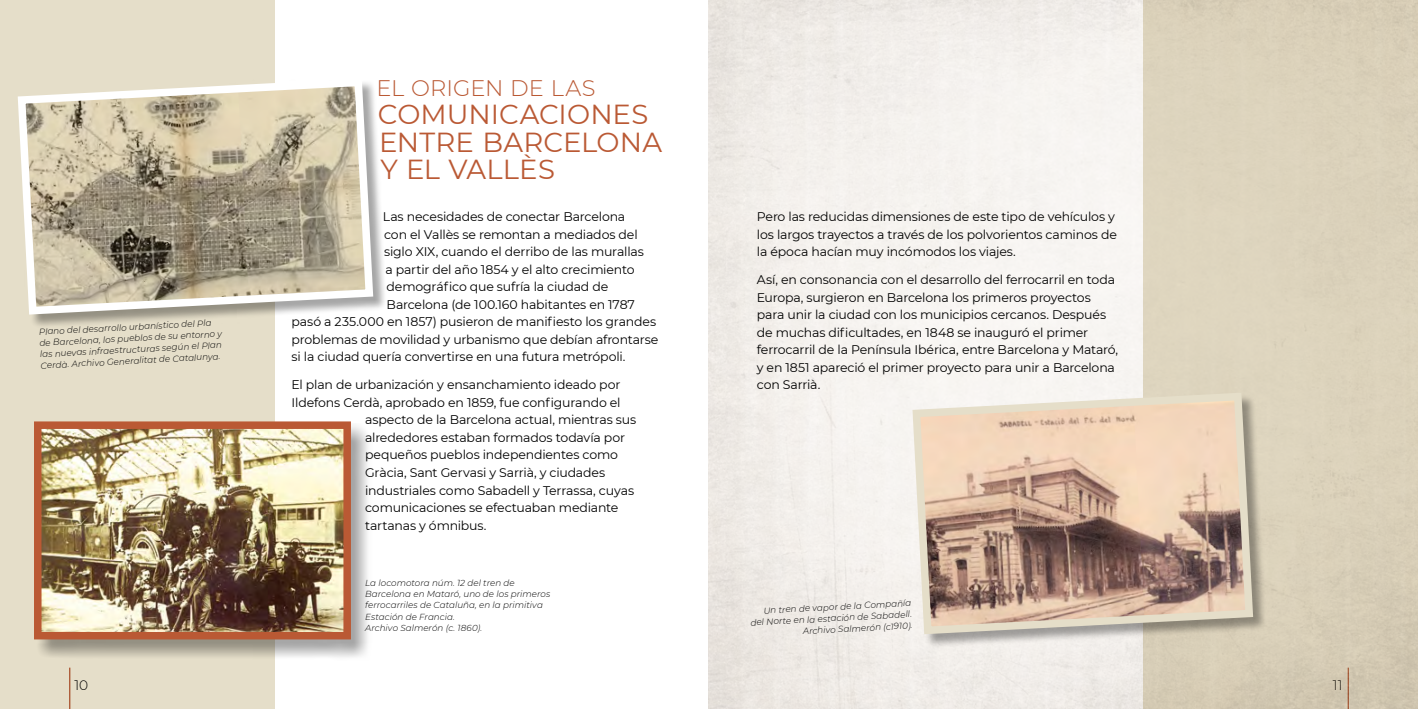
<style>
.page{position:relative;width:1418px;height:709px;background:#fff}
.page>*{position:absolute;margin:0;border:0;box-sizing:border-box;transform-origin:0 0}
.t1{font:27.5px/27.5px "Montserrat";letter-spacing:.005em;color:#ba5934}
.t2{font:300 22.5px "Montserrat";letter-spacing:.005em;color:#ba5934}
.t3{font:300 13.75px "Montserrat";color:#000}
.t4{font:12.5px/17.5px "Montserrat";letter-spacing:-.015em;color:#000}
.t5{font:italic 300 8.75px/11.2px "Montserrat";letter-spacing:.005em;color:#000}
</style>
<div class="page">
<div style="left:0;top:0;width:275px;height:709px;background:#e5dec9"></div>
<div style="left:1143px;top:0;width:274px;height:709px;background:#dcd2bb"></div>
<div style="left:19px;top:79px;width:368px;height:250px;background:#000;opacity:.35"></div>
<svg style="left:17px;top:79px;width:360px;height:239px;background:#bdb49f"></svg>
<div style="left:36px;top:423px;width:336px;height:237px;background:#000;opacity:.35"></div>
<img style="left:43px;top:430px;width:299px;height:200px">
<div style="left:34px;top:421px;width:317px;height:218px;border:8px solid #ba5934"></div>
<div style="left:914px;top:394px;width:353px;height:254px;background:#000;opacity:.35"></div>
<svg style="left:908px;top:389px;width:348px;height:249px;background:#cab19f"></svg>
<p class="t5" style="left:39px;top:326px;width:184px;rotate:-3deg">Plano del desarrollo urbanístico del Pla de Barcelona, los pueblos de su entorno y las nuevas infraestructuras según el Plan Cerdà. Archivo Generalitat de Catalunya.</p>
<h2 class="t2" style="left:376px;top:73px;width:220px">EL ORIGEN DE LAS</h2>
<h1 class="t1" style="left:378px;top:99px;width:286px">COMUNICACIONES<br>ENTRE BARCELONA<br>Y EL VALLÈS</h1>
<p class="t4" style="left:383px;top:208px;width:244px">Las necesidades de conectar Barcelona</p>
<p class="t4" style="left:384px;top:225px;width:255px">con el Vallès se remontan a mediados del</p>
<p class="t4" style="left:384px;top:243px;width:261px">siglo XIX, cuando el derribo de las murallas</p>
<p class="t4" style="left:385px;top:260px;width:251px">a partir del año 1854 y el alto crecimiento</p>
<p class="t4" style="left:386px;top:278px;width:223px">demográfico que sufría la ciudad de</p>
<p class="t4" style="left:386px;top:295px;width:250px">Barcelona (de 100.160 habitantes en 1787</p>
<p class="t4" style="left:291px;top:313px;width:366px">pasó a 235.000 en 1857) pusieron de manifiesto los grandes</p>
<p class="t4" style="left:291px;top:330px;width:368px">problemas de movilidad y urbanismo que debían afrontarse</p>
<p class="t4" style="left:291px;top:348px;width:335px">si la ciudad quería convertirse en una futura metrópoli.</p>
<p class="t4" style="left:291px;top:376px;width:330px">El plan de urbanización y ensanchamiento ideado por</p>
<p class="t4" style="left:291px;top:393px;width:330px">Ildefons Cerdà, aprobado en 1859, fue configurando el</p>
<p class="t4" style="left:365px;top:411px;width:273px">aspecto de la Barcelona actual, mientras sus</p>
<p class="t4" style="left:365px;top:428px;width:261px">alrededores estaban formados todavía por</p>
<p class="t4" style="left:365px;top:446px;width:254px">pequeños pueblos independientes como</p>
<p class="t4" style="left:365px;top:463px;width:241px">Gràcia, Sant Gervasi y Sarrià, y ciudades</p>
<p class="t4" style="left:365px;top:481px;width:270px">industriales como Sabadell y Terrassa, cuyas</p>
<p class="t4" style="left:365px;top:498px;width:255px">comunicaciones se efectuaban mediante</p>
<p class="t4" style="left:365px;top:516px;width:123px">tartanas y ómnibus.</p>
<p class="t5" style="left:365px;top:577px;width:187px">La locomotora núm. 12 del tren de Barcelona en Mataró, uno de los primeros ferrocarriles de Cataluña, en la primitiva Estación de Francia.<br>Archivo Salmerón (c. 1860).</p>
<p class="t4" style="left:756px;top:208px;width:361px">Pero las reducidas dimensiones de este tipo de vehículos y los largos trayectos a través de los polvorientos caminos de la época hacían muy incómodos los viajes.</p>
<p class="t4" style="left:756px;top:271px;width:363px">Así, en consonancia con el desarrollo del ferrocarril en toda Europa, surgieron en Barcelona los primeros proyectos para unir la ciudad con los municipios cercanos. Después de muchas dificultades, en 1848 se inauguró el primer ferrocarril de la Península Ibérica, entre Barcelona y Mataró, y en 1851 apareció el primer proyecto para unir a Barcelona con Sarrià.</p>
<p class="t5" style="left:749px;top:605px;width:163px;text-align:right;rotate:-3deg">Un tren de vapor de la Compañía del Norte en la estación de Sabadell.<br>Archivo Salmerón (c1910).</p>
<p class="t3" style="left:74px;top:675px;width:15px">10</p>
<p class="t3" style="left:1332px;top:675px;width:11px">11</p>
</div>
